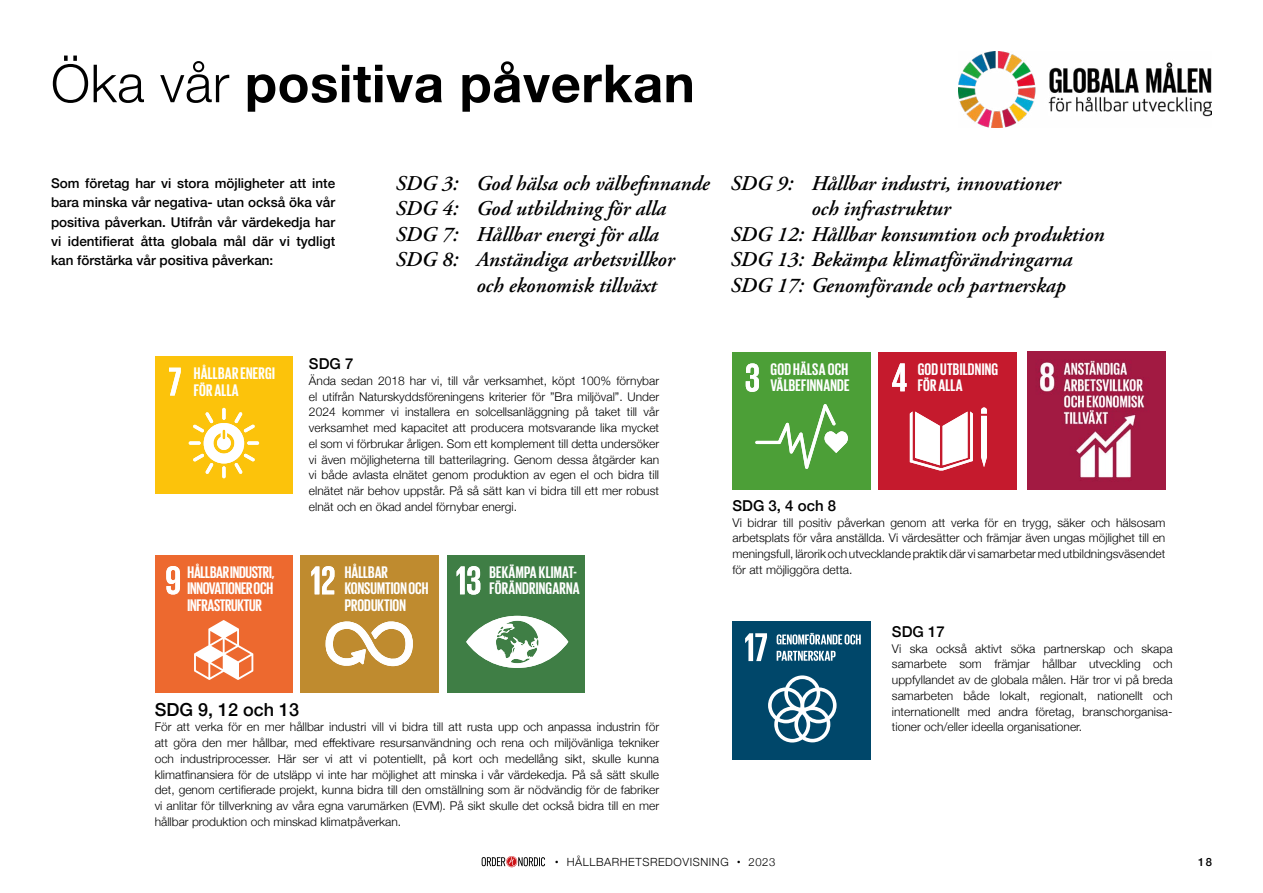
<style>
.page{position:relative;width:1263px;height:893px;background:#fff}
.page>*{position:absolute;margin:0;border:0;box-sizing:border-box;transform-origin:0 0}
.t1{font:700 52.5px "Helvetica Neue";letter-spacing:.01em;color:#000}
.t2{font:italic 600 21px "Adobe Garamond Pro";color:#000}
.t3{font:500 18px "Helvetica Neue";color:#000}
.t4{font:700 17.1px/16.4px "Giorgio Sans";letter-spacing:.015em;color:#fff}
.t5{font:500 15px "Helvetica Neue";color:#000}
.t6{font:500 13.5px/19.5px "Helvetica Neue";color:#000;text-align:justify}
.t7{font:300 12px/15.8px "Helvetica Neue";color:#000;text-align:justify}
.t8{font:300 11.25px "Helvetica Neue";letter-spacing:.05em;color:#000}
.t9{font:500 11.25px "Helvetica Neue";color:#000}
.s1{font-weight:300}
.s2{font-weight:400}
</style>
<div class="page">
<svg style="left:482px;top:856px;width:63px;height:11px"></svg>
<div style="left:732px;top:352px;width:138px;height:138px;background:#4c9f37"></div>
<svg style="left:746px;top:363px;width:13px;height:29px"></svg>
<svg style="left:755px;top:404px;width:93px;height:65px"></svg>
<div style="left:879px;top:352px;width:138px;height:138px;background:#c51a2d"></div>
<svg style="left:892px;top:363px;width:15px;height:28px"></svg>
<svg style="left:981px;top:407px;width:6px;height:60px"></svg>
<svg style="left:910px;top:411px;width:63px;height:59px"></svg>
<div style="left:155px;top:356px;width:138px;height:138px;background:#fcc30b"></div>
<svg style="left:169px;top:368px;width:12px;height:27px"></svg>
<svg style="left:189px;top:441px;width:12px;height:4px"></svg>
<svg style="left:247px;top:441px;width:12px;height:4px"></svg>
<svg style="left:222px;top:408px;width:4px;height:12px"></svg>
<svg style="left:222px;top:466px;width:4px;height:12px"></svg>
<svg style="left:193px;top:412px;width:62px;height:62px"></svg>
<img style="left:1027px;top:352px;width:138px;height:138px">
<div style="left:155px;top:555px;width:138px;height:138px;background:#ed692f"></div>
<svg style="left:194px;top:620px;width:59px;height:60px"></svg>
<svg style="left:166px;top:566px;width:14px;height:28px"></svg>
<div style="left:301px;top:555px;width:138px;height:138px;background:#bf8b2f"></div>
<svg style="left:311px;top:566px;width:23px;height:28px"></svg>
<svg style="left:325px;top:621px;width:88px;height:46px"></svg>
<div style="left:447px;top:555px;width:138px;height:138px;background:#3f7e45"></div>
<svg style="left:457px;top:566px;width:23px;height:29px"></svg>
<svg style="left:466px;top:616px;width:102px;height:52px"></svg>
<div style="left:732px;top:622px;width:138px;height:138px;background:#00476a"></div>
<svg style="left:745px;top:633px;width:22px;height:28px"></svg>
<svg style="left:768px;top:675px;width:68px;height:67px"></svg>
<svg style="left:777px;top:633px;width:84px;height:11px"></svg>
<svg style="left:777px;top:651px;width:58px;height:10px"></svg>
<img style="left:959px;top:51px;width:253px;height:77px">
<h1 class="t1" style="left:51px;top:42px;width:645px"><span class="s1">Öka vår</span> positiva påverkan</h1>
<p class="t6" style="left:51px;top:172px;width:286px">Som företag har vi stora möjligheter att inte bara minska vår negativa- utan också öka vår positiva påverkan. Utifrån vår värdekedja har vi identifierat åtta globala mål där vi tydligt kan förstärka vår positiva påverkan:</p>
<h2 class="t2" style="left:395px;top:171px;width:316px">SDG 3: God hälsa och välbefinnande</h2>
<h2 class="t2" style="left:395px;top:196px;width:272px">SDG 4: God utbildning för alla</h2>
<h2 class="t2" style="left:395px;top:222px;width:265px">SDG 7: Hållbar energi för alla</h2>
<h2 class="t2" style="left:395px;top:247px;width:281px">SDG 8: Anständiga arbetsvillkor</h2>
<h2 class="t2" style="left:476px;top:273px;width:182px">och ekonomisk tillväxt</h2>
<h2 class="t2" style="left:730px;top:171px;width:332px">SDG 9: Hållbar industri, innovationer</h2>
<h2 class="t2" style="left:811px;top:196px;width:141px">och infrastruktur</h2>
<h2 class="t2" style="left:730px;top:222px;width:376px">SDG 12: Hållbar konsumtion och produktion</h2>
<h2 class="t2" style="left:730px;top:247px;width:344px">SDG 13: Bekämpa klimatförändringarna</h2>
<h2 class="t2" style="left:730px;top:273px;width:337px">SDG 17: Genomförande och partnerskap</h2>
<h3 class="t4" style="left:194px;top:365px;width:83px">HÅLLBAR ENERGI<br>FÖR ALLA</h3>
<p class="t5" style="left:309px;top:352px;width:46px">SDG 7</p>
<p class="t7" style="left:309px;top:372px;width:352px">Ända sedan 2018 har vi, till vår verksamhet, köpt 100% förnybar el utifrån Naturskyddsföreningens kriterier för ”Bra miljöval”. Under 2024 kommer vi installera en solcellsanläggning på taket till vår verksamhet med kapacitet att producera motsvarande lika mycket el som vi förbrukar årligen. Som ett komplement till detta undersöker vi även möjligheterna till batterilagring. Genom dessa åtgärder kan vi både avlasta elnätet genom produktion av egen el och bidra till elnätet när behov uppstår. På så sätt kan vi bidra till ett mer robust elnät och en ökad andel förnybar energi.</p>
<h3 class="t4" style="left:188px;top:564px;width:88px;text-align:justify">HÅLLBAR INDUSTRI, INNOVATIONER OCH INFRASTRUKTUR</h3>
<h3 class="t4" style="left:345px;top:564px;width:85px">HÅLLBAR<br>KONSUMTION OCH<br>PRODUKTION</h3>
<h3 class="t4" style="left:489px;top:563px;width:92px">BEKÄMPA KLIMAT-<br>FÖRÄNDRINGARNA</h3>
<h3 class="t3" style="left:155px;top:695px;width:146px">SDG 9, 12 och 13</h3>
<p class="t7" style="left:155px;top:718px;width:506px">För att verka för en mer hållbar industri vill vi bidra till att rusta upp och anpassa industrin för att göra den mer hållbar, med effektivare resursanvändning och rena och miljövänliga tekniker och industriprocesser. Här ser vi att vi potentiellt, på kort och medellång sikt, skulle kunna klimatfinansiera för de utsläpp vi inte har möjlighet att minska i vår värdekedja. På så sätt skulle det, genom certifierade projekt, kunna bidra till den omställning som är nödvändig för de fabriker vi anlitar för tillverkning av våra egna varumärken (EVM). På sikt skulle det också bidra till en mer hållbar produktion och minskad klimatpåverkan.</p>
<h3 class="t4" style="left:770px;top:361px;width:81px">GOD HÄLSA OCH<br>VÄLBEFINNANDE</h3>
<h3 class="t4" style="left:918px;top:360px;width:82px">GOD UTBILDNING<br>FÖR ALLA</h3>
<p class="t5" style="left:732px;top:493px;width:105px">SDG 3, 4 och 8</p>
<p class="t7" style="left:732px;top:513px;width:434px">Vi bidrar till positiv påverkan genom att verka för en trygg, säker och hälsosam arbetsplats för våra anställda. Vi värdesätter och främjar även ungas möjlighet till en meningsfull, lärorik och utvecklande praktik där vi samarbetar med utbildningsväsendet för att möjliggöra detta.</p>
<p class="t5" style="left:892px;top:619px;width:54px">SDG 17</p>
<p class="t7" style="left:892px;top:639px;width:282px">Vi ska också aktivt söka partnerskap och skapa samarbete som främjar hållbar utveckling och uppfyllandet av de globala målen. Här tror vi på breda samarbeten både lokalt, regionalt, nationellt och internationellt med andra företag, branschorganisa&shy;tioner och/eller ideella organisationer.</p>
<p class="t8" style="left:555px;top:853px;width:222px"><span class="s2">•</span> HÅLLBARHETSREDOVISNING <span class="s2">•</span> 2023</p>
<p class="t9" style="left:1198px;top:853px;width:15px">18</p>
</div>
